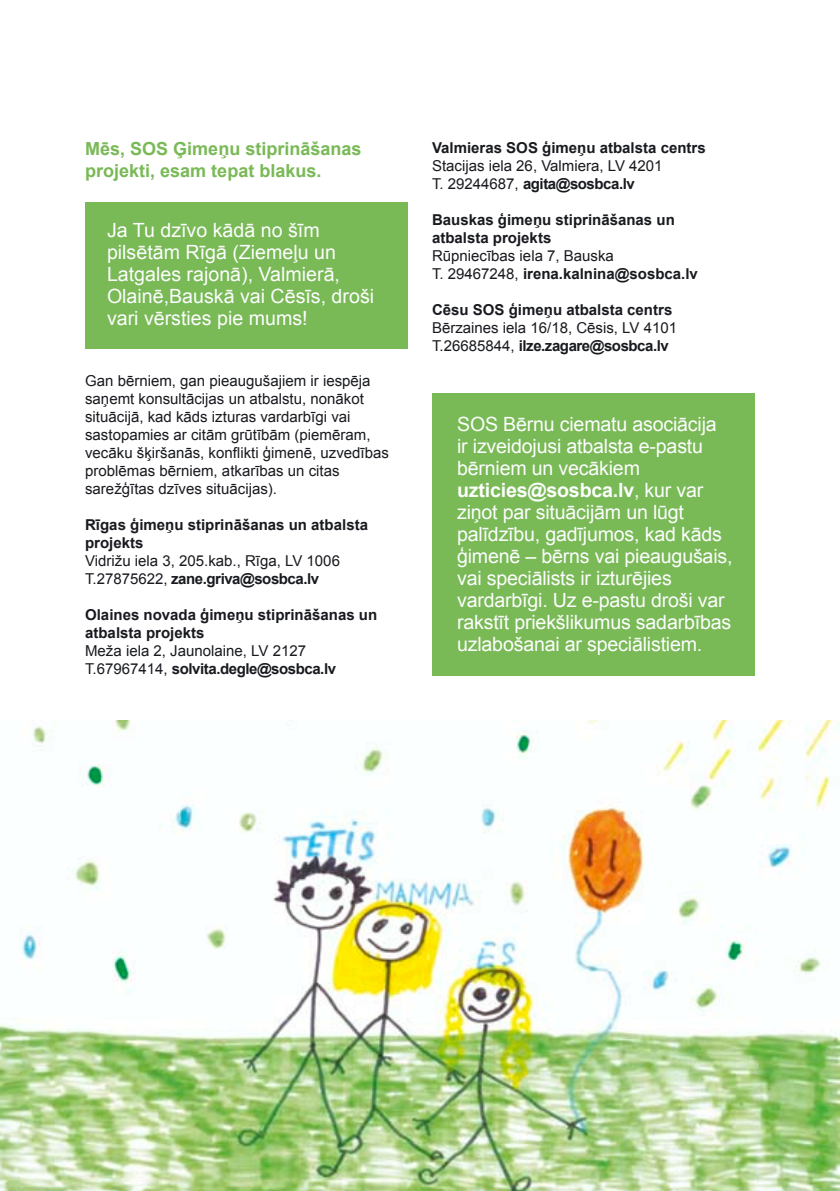
<style>
.page{position:relative;width:840px;height:1191px;background:#fff}
.page>*{position:absolute;margin:0;border:0;box-sizing:border-box;transform-origin:0 0}
.t1{font:19.6px/22px "Arial";letter-spacing:-.01em;color:#fcfdfd}
.t2{font:700 18px/22px "Arial";color:#79b956}
.t3{font:15px/18px "Arial";color:#181a1f}
.t4{font:700 15px/18px "Arial";color:#181a1f}
.s1{font-weight:700}
</style>
<div class="page">
<img style="left:0;top:721px;width:839px;height:470px">
<div style="left:432px;top:393px;width:322px;height:282px;background:#79b956"></div>
<div style="left:85px;top:202px;width:323px;height:147px;background:#79b956"></div>
<p class="t2" style="left:85px;top:138px;width:278px">Mēs, SOS Ģimeņu stiprināšanas projekti, esam tepat blakus.</p>
<h1 class="t1" style="left:107px;top:219px;width:268px">Ja Tu dzīvo kādā no šīm pilsētām Rīgā (Ziemeļu un<br>Latgales rajonā), Valmierā,<br>Olainē,Bauskā vai Cēsīs, droši vari vērsties pie mums!</h1>
<p class="t3" style="left:85px;top:372px;width:305px">Gan bērniem, gan pieaugušajiem ir iespēja saņemt konsultācijas un atbalstu, nonākot situācijā, kad kāds izturas vardarbīgi vai sastopamies ar citām grūtībām (piemēram, vecāku šķiršanās, konflikti ģimenē, uzvedības problēmas bērniem, atkarības un citas sarežģītas dzīves situācijas).</p>
<p class="t4" style="left:85px;top:516px;width:284px">Rīgas ģimeņu stiprināšanas un atbalsta projekts</p>
<p class="t3" style="left:85px;top:552px;width:256px">Vidrižu iela 3, 205.kab., Rīga, LV 1006<br>T.27875622, <span class="s1">zane.griva@sosbca.lv</span></p>
<p class="t4" style="left:85px;top:606px;width:293px">Olaines novada ģimeņu stiprināšanas un atbalsta projekts</p>
<p class="t3" style="left:85px;top:642px;width:252px">Meža iela 2, Jaunolaine, LV 2127<br>T.67967414, <span class="s1">solvita.degle@sosbca.lv</span></p>
<p class="t4" style="left:432px;top:139px;width:275px">Valmieras SOS ģimeņu atbalsta centrs</p>
<p class="t3" style="left:432px;top:157px;width:232px">Stacijas iela 26, Valmiera, LV 4201<br>T. 29244687, <span class="s1">agita@sosbca.lv</span></p>
<p class="t4" style="left:432px;top:211px;width:244px">Bauskas ģimeņu stiprināšanas un atbalsta projekts</p>
<p class="t3" style="left:432px;top:247px;width:267px">Rūpniecības iela 7, Bauska<br>T. 29467248, <span class="s1">irena.kalnina@sosbca.lv</span></p>
<p class="t4" style="left:432px;top:301px;width:242px">Cēsu SOS ģimeņu atbalsta centrs</p>
<p class="t3" style="left:432px;top:319px;width:246px">Bērzaines iela 16/18, Cēsis, LV 4101<br>T.26685844, <span class="s1">ilze.zagare@sosbca.lv</span></p>
<h1 class="t1" style="left:457px;top:413px;width:15px">SOS</h1>
<p class="t1" style="left:457px;top:413px;width:277px;text-indent:46px">Bērnu ciematu asociācija ir izveidojusi atbalsta e-pastu bērniem un vecākiem <span class="s1">uzticies@sosbca.lv</span>, kur var ziņot par situācijām un lūgt palīdzību, gadījumos, kad kāds ģimenē – bērns vai pieaugušais, vai speciālists ir izturējies vardarbīgi. Uz e-pastu droši var rakstīt priekšlikumus sadarbības uzlabošanai ar speciālistiem.</p>
</div>
